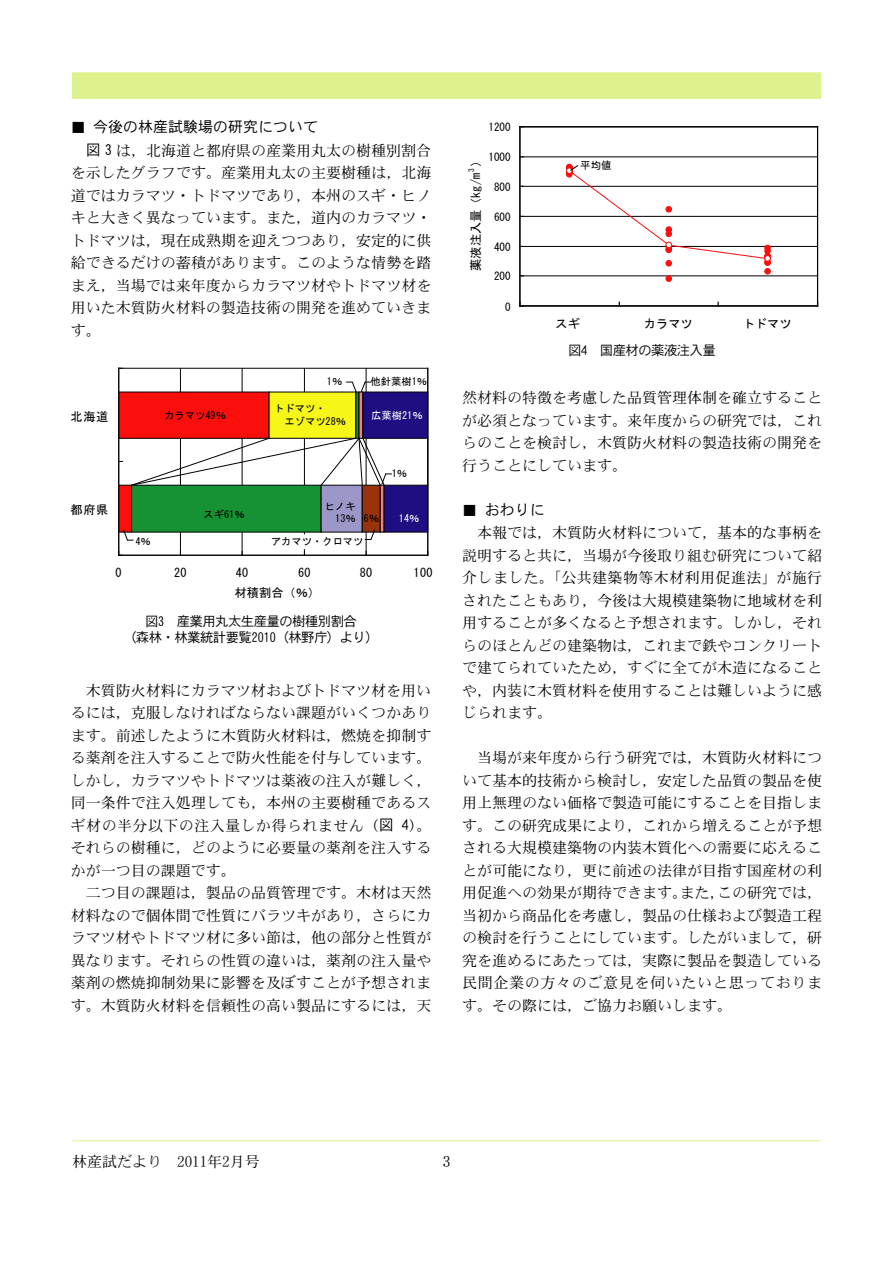
<style>
.page{position:relative;width:893px;height:1263px;background:#fff}
.page>*{position:absolute;margin:0;border:0;box-sizing:border-box;transform-origin:0 0}
.t1{font:15px/22.5px "DFHS Mincho W3 WIN RKSJ H";color:#000}
.t2{font:15px "DFHS Gothic W3 WIN RKSJ H";color:#000}
.t3{font:13.5px/16.2px "DFHS Gothic W3 WIN RKSJ H";letter-spacing:-.05em;color:#000;text-align:center}
.t4{font:12.15px "MS Gothic";color:#000}
.t5{font:11.1px "MS Gothic";color:#000}
.t6{font:10.5px "MS Gothic";color:#000}
.t7{font:10.35px/12.1px "MS Gothic";color:#000}
.t8{font:10.35px "MS Gothic";color:#fff}
.t9{font:7.5px "MS Gothic";color:#000}
.s1{font-family:"DFHS Mincho W3 WIN RKSJ H"}
.s2{font-family:"DFHS Gothic W3 WIN RKSJ H"}
</style>
<div class="page">
<svg style="left:118px;top:367px;width:310px;height:189px"></svg>
<svg style="left:519px;top:126px;width:300px;height:181px"></svg>
<svg style="left:72px;top:1140px;width:749px;height:2px"></svg>
<div style="left:72px;top:73px;width:749px;height:25px;background:#ddf18d"></div>
<div style="left:72px;top:73px;width:749px;height:26px;border:1px solid #ddf18d"></div>
<p class="t2" style="left:71px;top:119px;width:249px"><span class="s1">■</span> 今後の林産試験場の研究について</p>
<p class="t1" style="left:86px;top:139px;width:347px"><span class="s2">図 3</span> は，北海道と都府県の産業用丸太の樹種別割合</p>
<p class="t1" style="left:71px;top:161px;width:362px">を示したグラフです。産業用丸太の主要樹種は，北海</p>
<p class="t1" style="left:71px;top:184px;width:362px">道ではカラマツ・トドマツであり，本州のスギ・ヒノ</p>
<p class="t1" style="left:71px;top:206px;width:362px">キと大きく異なっています。また，道内のカラマツ・</p>
<p class="t1" style="left:71px;top:229px;width:362px">トドマツは，現在成熟期を迎えつつあり，安定的に供</p>
<p class="t1" style="left:71px;top:251px;width:362px">給できるだけの蓄積があります。このような情勢を踏</p>
<p class="t1" style="left:71px;top:274px;width:362px">まえ，当場では来年度からカラマツ材やトドマツ材を</p>
<p class="t1" style="left:71px;top:296px;width:362px">用いた木質防火材料の製造技術の開発を進めていきま</p>
<p class="t1" style="left:71px;top:319px;width:32px">す。</p>
<p class="t4" style="left:71px;top:410px;width:39px">北海道</p>
<p class="t7" style="left:327px;top:376px;width:17px">1％</p>
<p class="t7" style="left:164px;top:409px;width:63px">カラマツ49％</p>
<p class="t7" style="left:284px;top:403px;width:63px;text-indent:-10px">トドマツ・<br>エゾマツ28％</p>
<p class="t7" style="left:371px;top:376px;width:58px">他針葉樹1％</p>
<p class="t8" style="left:371px;top:410px;width:53px">広葉樹21％</p>
<p class="t4" style="left:71px;top:503px;width:39px">都府県</p>
<p class="t7" style="left:135px;top:536px;width:17px">4％</p>
<p class="t7" style="left:204px;top:508px;width:43px">スギ61％</p>
<p class="t7" style="left:325px;top:500px;width:32px;text-align:right">ヒノキ<br>13％</p>
<p class="t7" style="left:364px;top:512px;width:17px">6％</p>
<p class="t7" style="left:271px;top:536px;width:94px">アカマツ・クロマツ</p>
<p class="t7" style="left:392px;top:467px;width:17px">1％</p>
<p class="t8" style="left:399px;top:513px;width:22px">14％</p>
<p class="t4" style="left:116px;top:567px;width:8px">0</p>
<p class="t4" style="left:174px;top:567px;width:14px">20</p>
<p class="t4" style="left:236px;top:567px;width:14px">40</p>
<p class="t4" style="left:298px;top:567px;width:14px">60</p>
<p class="t4" style="left:360px;top:567px;width:14px">80</p>
<p class="t4" style="left:414px;top:567px;width:20px">100</p>
<p class="t4" style="left:235px;top:586px;width:87px">材積割合（％）</p>
<p class="t3" style="left:123px;top:612px;width:257px">図3　産業用丸太生産量の樹種別割合<br>（森林・林業統計要覧2010（林野庁）より）</p>
<p class="t1" style="left:71px;top:679px;width:362px">　木質防火材料にカラマツ材およびトドマツ材を用いるには，克服しなければならない課題がいくつかあります。前述したように木質防火材料は，燃焼を抑制する薬剤を注入することで防火性能を付与しています。しかし，カラマツやトドマツは薬液の注入が難しく，同一条件で注入処理しても，本州の主要樹種であるスギ材の半分以下の注入量しか得られません（<span class="s2">図 4</span>）。それらの樹種に，どのように必要量の薬剤を注入するかが一つ目の課題です。<br>　二つ目の課題は，製品の品質管理です。木材は天然材料なので個体間で性質にバラツキがあり，さらにカラマツ材やトドマツ材に多い節は，他の部分と性質が異なります。それらの性質の違いは，薬剤の注入量や薬剤の燃焼抑制効果に影響を及ぼすことが予想されます。木質防火材料を信頼性の高い製品にするには，天</p>
<p class="t5" style="left:489px;top:122px;width:24px">1200</p>
<p class="t5" style="left:489px;top:152px;width:24px">1000</p>
<p class="t4" style="left:470px;top:167px;width:14px;rotate:-90deg">）</p>
<p class="t6" style="left:580px;top:160px;width:33px">平均値</p>
<p class="t9" style="left:468px;top:172px;width:5px;rotate:-90deg">3</p>
<p class="t4" style="left:470px;top:271px;width:99px;rotate:-90deg">薬液注入量（kg/m</p>
<p class="t5" style="left:494px;top:181px;width:18px">800</p>
<p class="t5" style="left:494px;top:211px;width:18px">600</p>
<p class="t5" style="left:494px;top:241px;width:18px">400</p>
<p class="t5" style="left:494px;top:271px;width:18px">200</p>
<p class="t5" style="left:505px;top:301px;width:7px">0</p>
<p class="t4" style="left:556px;top:317px;width:26px">スギ</p>
<p class="t4" style="left:644px;top:317px;width:50px">カラマツ</p>
<p class="t4" style="left:743px;top:317px;width:50px">トドマツ</p>
<p class="t3" style="left:568px;top:342px;width:149px">図4　国産材の薬液注入量</p>
<p class="t1" style="left:462px;top:386px;width:361px;text-align:justify">然材料の特徴を考慮した品質管理体制を確立することが必須となっています。来年度からの研究では，これらのことを検討し，木質防火材料の製造技術の開発を行うことにしています。</p>
<p class="t1" style="left:462px;top:499px;width:362px">■ <span class="s2">おわりに<br></span>　本報では，木質防火材料について，基本的な事柄を説明すると共に，当場が今後取り組む研究について紹介しました。「公共建築物等木材利用促進法」が施行されたこともあり，今後は大規模建築物に地域材を利用することが多くなると予想されます。しかし，それらのほとんどの建築物は，これまで鉄やコンクリートで建てられていたため，すぐに全てが木造になることや，内装に木質材料を使用することは難しいように感じられます。</p>
<p class="t1" style="left:462px;top:746px;width:361px;text-align:justify">　当場が来年度から行う研究では，木質防火材料について基本的技術から検討し，安定した品質の製品を使用上無理のない価格で製造可能にすることを目指します。この研究成果により，これから増えることが予想される大規模建築物の内装木質化への需要に応えることが可能になり，更に前述の法律が目指す国産材の利用促進への効果が期待できます。また，この研究では，当初から商品化を考慮し，製品の仕様および製造工程の検討を行うことにしています。したがいまして，研究を進めるにあたっては，実際に製品を製造している民間企業の方々のご意見を伺いたいと思っております。その際には，ご協力お願いします。</p>
<p class="t1" style="left:72px;top:1150px;width:189px">林産試だより　2011年2月号</p>
<p class="t1" style="left:443px;top:1150px;width:9px">3</p>
</div>
